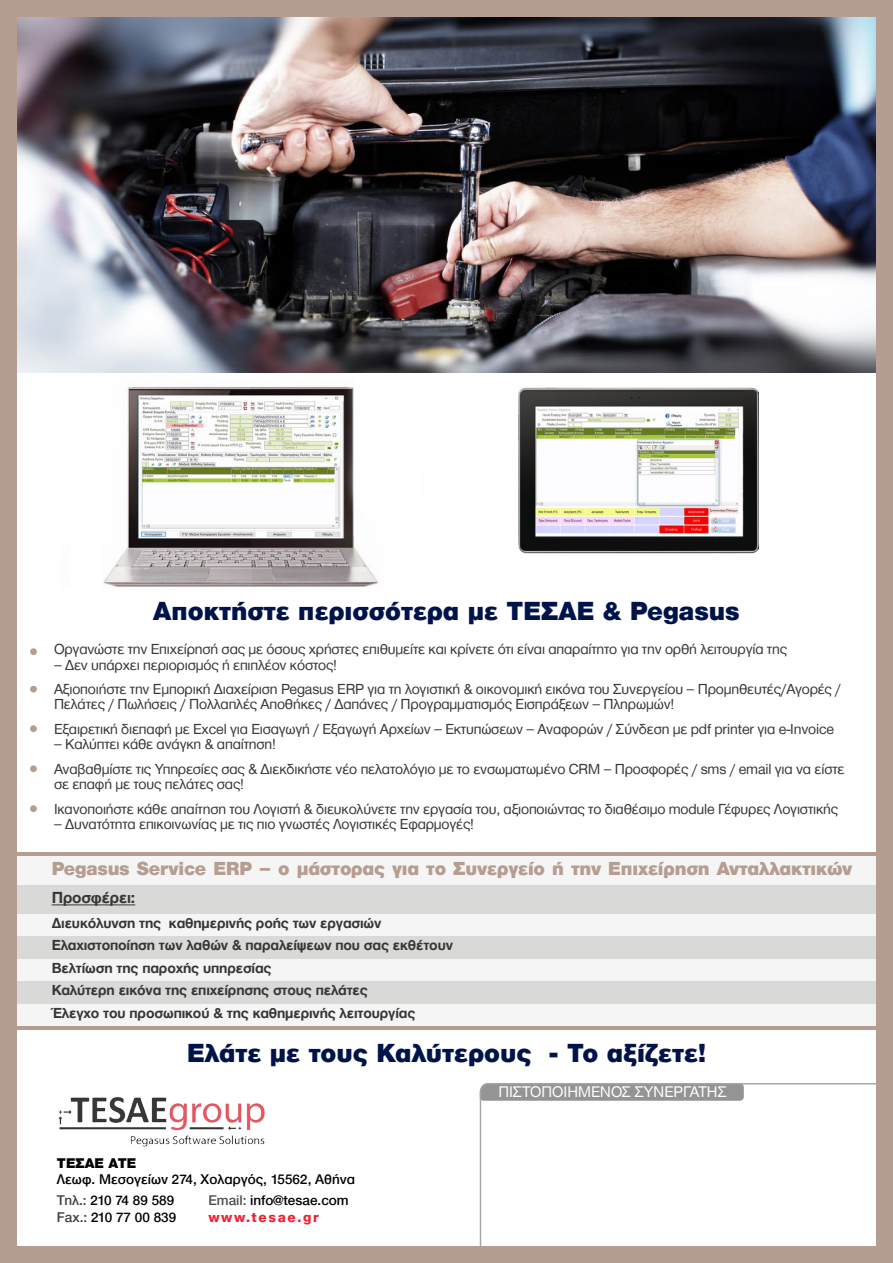
<style>
.page{position:relative;width:893px;height:1263px;background:#b69d91}
.page>*{position:absolute;margin:0;border:0;box-sizing:border-box;transform-origin:0 0}
.t1{font:900 27px "CF Helvetica";color:#00134b}
.t2{font:900 19.5px "CF Helvetica";letter-spacing:-.01em;color:#b69d91}
.t3{font:700 16.5px "CF Helvetica";letter-spacing:-.01em;color:#373737}
.t4{font:15.9px "CF Helvetica";color:#fff}
.t5{font:15px/15px "CF Helvetica";letter-spacing:-.01em;color:#373737}
.t6{font:700 15px/22.5px "CF Helvetica";letter-spacing:-.01em;color:#373737}
.t7{font:500 14.55px/16.5px "CF Helvetica";color:#000}
.t8{font:900 14.55px "CF Helvetica";color:#000}
.s1{color:#404040}
.s2{color:#4d4d4d}
.s3{font-weight:800;color:#ee2134}
</style>
<div class="page">
<div style="left:17px;top:17px;width:859px;height:1229px;background:#fff"></div>
<img style="left:17px;top:17px;width:859px;height:355px">
<div style="left:17px;top:881px;width:859px;height:145px;background:#d9d9d7"></div>
<div style="left:17px;top:856px;width:859px;height:29px;background:#f5f5f5"></div>
<hr style="left:17px;top:1026px;width:859px;height:3px;background:#b69d91">
<hr style="left:17px;top:853px;width:859px;height:3px;background:#b69d91">
<div style="left:17px;top:913px;width:859px;height:22px;background:#f5f5f5"></div>
<div style="left:17px;top:959px;width:859px;height:21px;background:#f5f5f5"></div>
<div style="left:17px;top:1004px;width:859px;height:22px;background:#f5f5f5"></div>
<div style="left:30px;top:725px;width:7px;height:7px;background:#b69d91;border-radius:50%"></div>
<div style="left:30px;top:686px;width:7px;height:6px;background:#b69d91;border-radius:50%"></div>
<div style="left:30px;top:648px;width:7px;height:7px;background:#b69d91;border-radius:50%"></div>
<div style="left:30px;top:765px;width:7px;height:7px;background:#b69d91;border-radius:50%"></div>
<div style="left:30px;top:805px;width:7px;height:7px;background:#b69d91;border-radius:50%"></div>
<svg style="left:479px;top:1083px;width:398px;height:163px"></svg>
<img style="left:103px;top:387px;width:275px;height:200px">
<img style="left:519px;top:387px;width:240px;height:167px">
<hr style="left:52px;top:905px;width:83px;height:1px;background:#373737">
<img style="left:58px;top:1097px;width:207px;height:50px">
<h1 class="t1" style="left:153px;top:596px;width:588px">Αποκτήστε περισσότερα με ΤΕΣΑΕ &amp; Pegasus</h1>
<p class="t5" style="left:54px;top:642px;width:735px">Οργανώστε την Επιχείρησή σας με όσους χρήστες επιθυμείτε και κρίνετε ότι είναι απαραίτητο για την ορθή λειτουργία της</p>
<p class="t5" style="left:54px;top:657px;width:285px">– Δεν υπάρχει περιορισμός ή επιπλέον κόστος!</p>
<p class="t5" style="left:54px;top:681px;width:788px">Αξιοποιήστε την Εμπορική Διαχείριση Pegasus ERP για τη λογιστική &amp; οικονομική εικόνα του Συνεργείου – Προμηθευτές/Αγορές /<br>Πελάτες / Πωλήσεις / Πολλαπλές Αποθήκες / Δαπάνες / Προγραμματισμός Εισπράξεων – Πληρωμών!</p>
<p class="t5" style="left:54px;top:721px;width:782px">Εξαιρετική διεπαφή με Excel για Εισαγωγή / Εξαγωγή Αρχείων – Εκτυπώσεων – Αναφορών / Σύνδεση με pdf printer για e-Invoice</p>
<p class="t5" style="left:54px;top:736px;width:223px">– Καλύπτει κάθε ανάγκη &amp; απαίτηση!</p>
<p class="t5" style="left:54px;top:761px;width:792px">Αναβαθμίστε τις Υπηρεσίες σας &amp; Διεκδικήστε νέο πελατολόγιο με το ενσωματωμένο CRM – Προσφορές / sms / email για να είστε σε επαφή με τους πελάτες σας!</p>
<p class="t5" style="left:54px;top:801px;width:786px">Ικανοποιήστε κάθε απαίτηση του Λογιστή &amp; διευκολύνετε την εργασία του, αξιοποιώντας το διαθέσιμο module Γέφυρες Λογιστικής</p>
<p class="t5" style="left:54px;top:816px;width:422px">– Δυνατότητα επικοινωνίας με τις πιο γνωστές Λογιστικές Εφαρμογές!</p>
<h2 class="t2" style="left:52px;top:858px;width:802px">Pegasus Service ERP – ο μάστορας για το Συνεργείο ή την Επιχείρηση Ανταλλακτικών</h2>
<p class="t6" style="left:52px;top:911px;width:403px">Διευκόλυνση της καθημερινής ροής των εργασιών Ελαχιστοποίηση των λαθών &amp; παραλείψεων που σας εκθέτουν Βελτίωση της παροχής υπηρεσίας<br>Καλύτερη εικόνα της επιχείρησης στους πελάτες<br>Έλεγχο του προσωπικού &amp; της καθημερινής λειτουργίας</p>
<p class="t3" style="left:52px;top:889px;width:85px">Προσφέρει:</p>
<h1 class="t1" style="left:187px;top:1038px;width:520px">Ελάτε με τους Καλύτερους - Το αξίζετε!</h1>
<p class="t8" style="left:57px;top:1155px;width:81px">TEΣAE ATE</p>
<p class="t7" style="left:57px;top:1171px;width:300px">Λεωφ. Μεσογείων 274, Χολαργός, 15562, Αθήνα</p>
<p class="t7" style="left:57px;top:1192px;width:121px"><span class="s1">Τηλ.:</span> 210 74 89 589<br><span class="s1">Fax.:</span> 210 77 00 839</p>
<p class="t7" style="left:208px;top:1192px;width:142px"><span class="s2">Email:</span> info@tesae.com <span class="s3">www.tesae.gr</span></p>
<p class="t4" style="left:498px;top:1083px;width:230px">ΠΙΣΤΟΠΟΙΗΜΕΝΟΣ ΣΥΝΕΡΓΑΤΗΣ</p>
</div>
